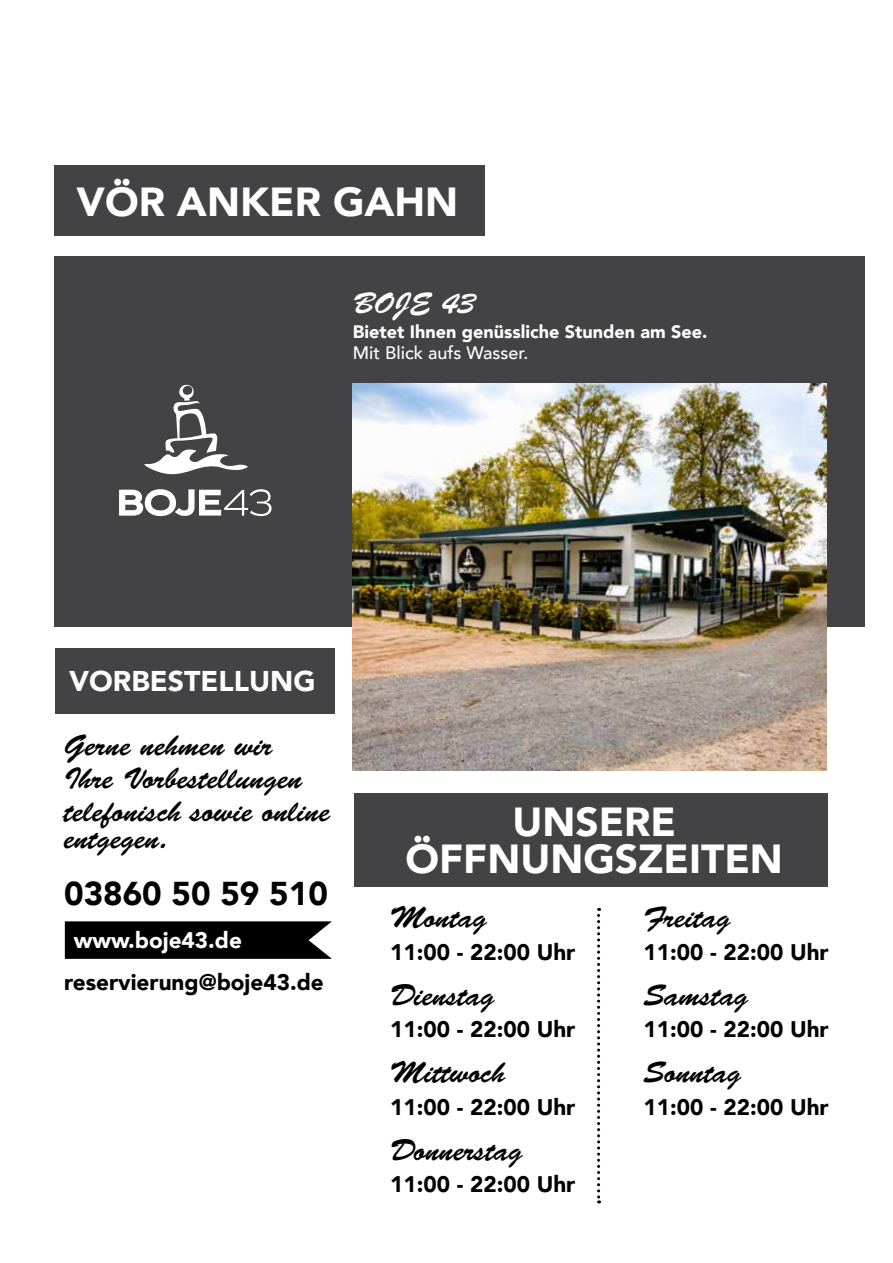
<style>
.page{position:relative;width:893px;height:1263px;background:#fff}
.page>*{position:absolute;margin:0;border:0;box-sizing:border-box;transform-origin:0 0}
.t1{font:900 40.5px/36.6px "Avenir";color:#fff;text-align:center}
.t2{font:900 33px "Avenir";color:#000}
.t3{font:30px/33px "Brush Script Std";color:#000}
.t4{font:30px "Brush Script Std";color:#fff}
.t5{font:900 28.5px "Avenir";color:#fff}
.t6{font:900 22.5px "Avenir";color:#000}
.t7{font:900 22.5px "Avenir";color:#fff}
.t8{font:900 18px "Avenir";color:#fff}
.t9{font:500 18px "Avenir";color:#fff}
</style>
<div class="page">
<div style="left:54px;top:165px;width:431px;height:71px;background:#434345"></div>
<div style="left:54px;top:257px;width:811px;height:370px;background:#434345"></div>
<img style="left:353px;top:384px;width:473px;height:386px">
<div style="left:55px;top:648px;width:279px;height:66px;background:#434345"></div>
<div style="left:354px;top:793px;width:474px;height:93px;background:#434345"></div>
<svg style="left:597px;top:908px;width:3px;height:295px"></svg>
<svg style="left:119px;top:489px;width:153px;height:27px"></svg>
<svg style="left:144px;top:385px;width:104px;height:89px"></svg>
<svg style="left:65px;top:921px;width:267px;height:38px;background:#0e0e0e"></svg>
<h1 class="t1" style="left:77px;top:182px;width:383px">VÖR ANKER GAHN</h1>
<h3 class="t4" style="left:353px;top:287px;width:123px">BOJE 43</h3>
<p class="t8" style="left:353px;top:316px;width:356px">Bietet Ihnen genüssliche Stunden am See.</p>
<p class="t9" style="left:353px;top:338px;width:177px">Mit Blick aufs Wasser.</p>
<p class="t5" style="left:69px;top:657px;width:248px">VORBESTELLUNG</p>
<h3 class="t3" style="left:64px;top:729px;width:267px">Gerne nehmen wir<br>Ihre Vorbestellungen telefonisch sowie online</h3>
<h3 class="t3" style="left:64px;top:822px;width:106px">entgegen.</h3>
<h2 class="t2" style="left:64px;top:865px;width:265px">03860 50 59 510</h2>
<p class="t7" style="left:74px;top:921px;width:170px">www.boje43.de</p>
<p class="t6" style="left:64px;top:963px;width:261px">reservierung@boje43.de</p>
<h1 class="t1" style="left:406px;top:802px;width:379px">UNSERE<br>ÖFFNUNGSZEITEN</h1>
<h3 class="t3" style="left:643px;top:902px;width:88px">Freitag</h3>
<p class="t6" style="left:643px;top:933px;width:187px">11:00 - 22:00 Uhr</p>
<h3 class="t3" style="left:643px;top:979px;width:106px">Samstag</h3>
<p class="t6" style="left:643px;top:1010px;width:187px">11:00 - 22:00 Uhr</p>
<h3 class="t3" style="left:643px;top:1056px;width:99px">Sonntag</h3>
<p class="t6" style="left:643px;top:1087px;width:187px">11:00 - 22:00 Uhr</p>
<h3 class="t3" style="left:390px;top:902px;width:98px">Montag</h3>
<p class="t6" style="left:390px;top:933px;width:187px">11:00 - 22:00 Uhr</p>
<h3 class="t3" style="left:390px;top:979px;width:106px">Dienstag</h3>
<p class="t6" style="left:390px;top:1010px;width:187px">11:00 - 22:00 Uhr</p>
<h3 class="t3" style="left:390px;top:1056px;width:117px">Mittwoch</h3>
<p class="t6" style="left:390px;top:1087px;width:187px">11:00 - 22:00 Uhr</p>
<h3 class="t3" style="left:390px;top:1134px;width:134px">Donnerstag</h3>
<p class="t6" style="left:390px;top:1165px;width:187px">11:00 - 22:00 Uhr</p>
</div>
